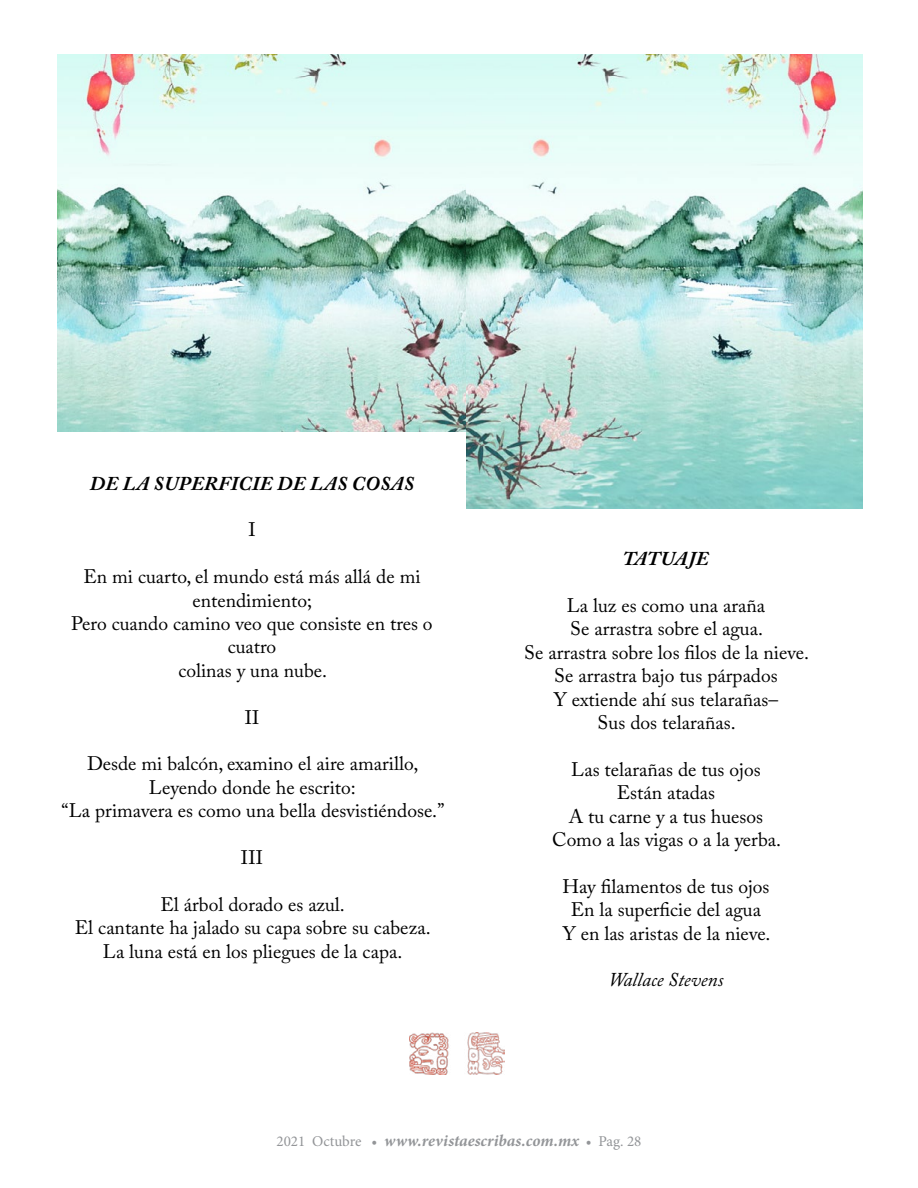
<style>
.page{position:relative;width:918px;height:1188px;background:#fff}
.page>*{position:absolute;margin:0;border:0;box-sizing:border-box;transform-origin:0 0}
.t1{font:19.5px/23.4px "Adobe Caslon Pro";color:#000;text-align:center}
.t2{font:italic 700 19.5px "Adobe Caslon Pro";letter-spacing:.015em;color:#000}
.t3{font:italic 19.5px "Adobe Caslon Pro";color:#000}
.t4{font:italic 700 16.5px "Minion Pro";letter-spacing:.005em;color:#939598}
.s1{font-weight:400;font-style:normal;font-size:15px}
</style>
<div class="page">
<img style="left:410px;top:1033px;width:94px;height:42px">
<img style="left:58px;top:54px;width:409px;height:378px">
<img style="left:467px;top:54px;width:396px;height:455px">
<p class="t2" style="left:90px;top:471px;width:235px">DE LA S UPERFICIE DE LAS</p>
<p class="t2" style="left:352px;top:471px;width:14px">COSAS</p>
<p class="t1" style="left:248px;top:518px;width:9px">I</p>
<p class="t1" style="left:71px;top:565px;width:363px">En mi cuarto, el mundo está más allá de mi entendimiento;<br>Pero cuando camino veo que consiste en tres o cuatro<br>colinas y una nube.</p>
<p class="t1" style="left:245px;top:705px;width:16px">II</p>
<p class="t1" style="left:62px;top:752px;width:384px">Desde mi balcón, examino el aire amarillo,<br>Leyendo donde he escrito:<br>“La primavera es como una bella desvistiéndose.”</p>
<p class="t1" style="left:241px;top:846px;width:24px">III</p>
<p class="t1" style="left:75px;top:892px;width:357px">El árbol dorado es azul.<br>El cantante ha jalado su capa sobre su cabeza.<br>La luna está en los pliegues de la capa.</p>
<p class="t2" style="left:623px;top:547px;width:88px">TAT UAJE</p>
<p class="t1" style="left:524px;top:594px;width:286px">La luz es como una araña<br>Se arrastra sobre el agua.<br>Se arrastra sobre los filos de la nieve.<br>Se arrastra bajo tus párpados<br>Y extiende ahí sus telarañas–<br>Sus dos telarañas.</p>
<p class="t1" style="left:552px;top:757px;width:231px">Las telarañas de tus ojos<br>Están atadas<br>A tu carne y a tus huesos<br>Como a las vigas o a la yerba.</p>
<p class="t1" style="left:562px;top:874px;width:210px">Hay filamentos de tus ojos<br>En la superficie del agua<br>Y en las aristas de la nieve.</p>
<p class="t3" style="left:608px;top:968px;width:117px">Wallace Stevens</p>
<p class="t4" style="left:277px;top:1129px;width:366px"><span class="s1">2021 Octubre •</span> www.revistaescribas.com.mx <span class="s1">• Pag. 28</span></p>
</div>
